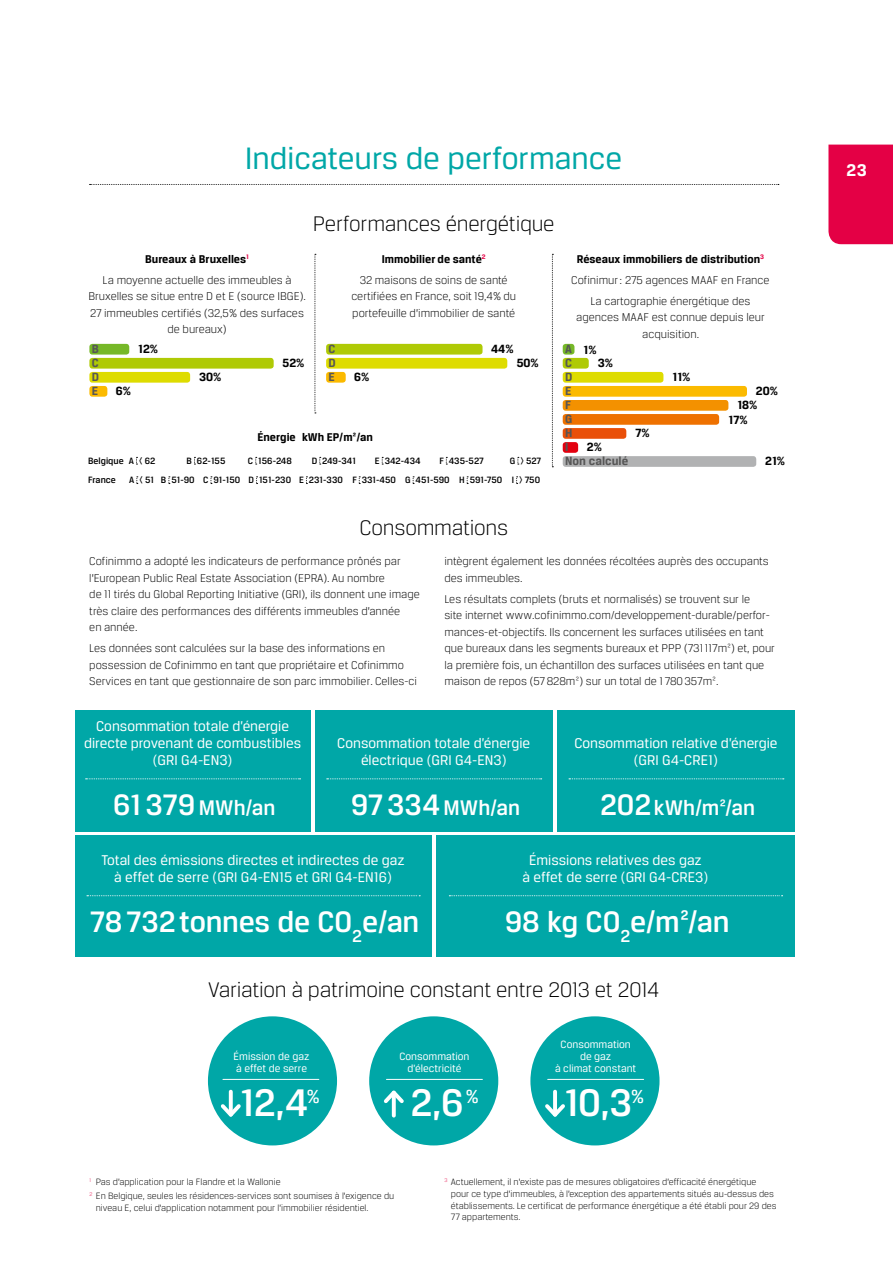
<style>
.page{position:relative;width:893px;height:1263px;background:#fff}
.page>*{position:absolute;margin:0;border:0;box-sizing:border-box;transform-origin:0 0}
.t1{font:500 40.95px "Breuer Text";color:#fff}
.t2{font:33px "Breuer Text";color:#00a7a7}
.t3{font:500 31.5px "Breuer Text";letter-spacing:-.01em;color:#fff}
.t4{font:300 22.5px "Breuer Text";letter-spacing:-.01em;color:#000}
.t5{font:500 22.5px "Breuer Text";color:#fff}
.t6{font:700 18px "Breuer Text";color:#fff}
.t7{font:15px/17.4px "Breuer Text";color:#fff;text-align:center}
.t8{font:700 12.6px "Breuer Text";color:#000}
.t9{font:700 12.6px/14.1px "Breuer Text";color:#565656;text-align:justify}
.t10{font:300 12px/16.5px "Breuer Text";color:#000;text-align:center}
.t11{font:700 12px "Breuer Text";color:#000}
.t12{font:11.25px/12px "Breuer Text";color:#fff;text-align:center}
.t13{font:300 9.75px/11.7px "Breuer Text";color:#000}
.t14{font:500 9.75px "Breuer Text";color:#000}
.s1{font-weight:700}
.s2{font-size:31.5px}
</style>
<div class="page">
<div style="left:75px;top:835px;width:356px;height:122px;background:#00a7a7"></div>
<div style="left:436px;top:835px;width:359px;height:122px;background:#00a7a7"></div>
<div style="left:75px;top:710px;width:235px;height:121px;background:#00a7a7"></div>
<div style="left:315px;top:710px;width:238px;height:121px;background:#00a7a7"></div>
<div style="left:557px;top:710px;width:238px;height:121px;background:#00a7a7"></div>
<svg style="left:90px;top:184px;width:689px;height:1px"></svg>
<svg style="left:315px;top:254px;width:1px;height:160px"></svg>
<svg style="left:552px;top:254px;width:1px;height:213px"></svg>
<div style="left:89px;top:344px;width:40px;height:11px;background:#76b828;border-radius:3px"></div>
<div style="left:89px;top:358px;width:185px;height:11px;background:#afca05;border-radius:3px"></div>
<div style="left:89px;top:372px;width:101px;height:11px;background:#dedc00;border-radius:3px"></div>
<div style="left:89px;top:386px;width:18px;height:11px;background:#fbba00;border-radius:3px"></div>
<div style="left:326px;top:344px;width:157px;height:11px;background:#afca05;border-radius:3px"></div>
<div style="left:326px;top:358px;width:181px;height:11px;background:#dedc00;border-radius:3px"></div>
<div style="left:326px;top:372px;width:20px;height:11px;background:#fbba00;border-radius:3px"></div>
<div style="left:563px;top:344px;width:11px;height:11px;background:#76b828;border-radius:3px"></div>
<div style="left:563px;top:400px;width:165px;height:11px;background:#f39100;border-radius:3px"></div>
<div style="left:563px;top:414px;width:156px;height:11px;background:#ee7100;border-radius:3px"></div>
<div style="left:563px;top:428px;width:63px;height:11px;background:#e94f09;border-radius:3px"></div>
<div style="left:563px;top:442px;width:15px;height:11px;background:#e3000f;border-radius:3px"></div>
<div style="left:563px;top:456px;width:193px;height:11px;background:#b1b2b3;border-radius:3px"></div>
<div style="left:563px;top:358px;width:26px;height:11px;background:#afca05;border-radius:3px"></div>
<div style="left:563px;top:372px;width:100px;height:11px;background:#dedc00;border-radius:3px"></div>
<div style="left:563px;top:386px;width:184px;height:11px;background:#fbba00;border-radius:3px"></div>
<svg style="left:86px;top:778px;width:215px;height:1px"></svg>
<svg style="left:327px;top:778px;width:215px;height:1px"></svg>
<svg style="left:569px;top:778px;width:215px;height:1px"></svg>
<svg style="left:87px;top:895px;width:333px;height:1px"></svg>
<svg style="left:449px;top:895px;width:334px;height:1px"></svg>
<svg style="left:255px;top:457px;width:2px;height:8px"></svg>
<svg style="left:319px;top:457px;width:2px;height:8px"></svg>
<svg style="left:516px;top:477px;width:2px;height:7px"></svg>
<div style="left:530px;top:1016px;width:129px;height:129px;background:#00a7a7;border-radius:50%"></div>
<hr style="left:548px;top:1079px;width:96px;height:1px;background:#fff">
<svg style="left:553px;top:1092px;width:4px;height:8px"></svg>
<svg style="left:541px;top:1100px;width:24px;height:20px"></svg>
<div style="left:369px;top:1016px;width:129px;height:129px;background:#00a7a7;border-radius:50%"></div>
<hr style="left:386px;top:1079px;width:96px;height:1px;background:#fff">
<svg style="left:392px;top:1107px;width:4px;height:8px"></svg>
<svg style="left:383px;top:1090px;width:21px;height:17px"></svg>
<div style="left:208px;top:1016px;width:129px;height:129px;background:#00a7a7;border-radius:50%"></div>
<hr style="left:223px;top:1079px;width:96px;height:1px;background:#fff">
<svg style="left:229px;top:1092px;width:4px;height:8px"></svg>
<svg style="left:217px;top:1100px;width:24px;height:20px"></svg>
<div style="left:828px;top:145px;width:65px;height:99px;background:#e40045"></div>
<h2 class="t2" style="left:245px;top:140px;width:379px">Indicateurs de performance</h2>
<h3 class="t4" style="left:313px;top:212px;width:243px">Performances énergétique</h3>
<p class="t10" style="left:103px;top:249px;width:190px;line-height:20.7px"><span class="s1">Bureaux à Bruxelles</span><sup>1<br></sup>La moyenne actuelle des immeubles à</p>
<p class="t10" style="left:89px;top:288px;width:219px">Bruxelles se situe entre D et E (source IBGE).<br>27 immeubles certifiés (32,5% des surfaces de bureaux)</p>
<p class="t10" style="left:360px;top:249px;width:149px;line-height:20.7px"><span class="s1">Immobilier de santé</span><sup>2<br></sup>32 maisons de soins de santé</p>
<p class="t10" style="left:351px;top:288px;width:166px;text-align:left">certifiées en France, soit 19,4% du portefeuille d’immobilier de santé</p>
<p class="t10" style="left:571px;top:249px;width:200px;line-height:20.7px"><span class="s1">Réseaux immobiliers de distribution</span><sup>3<br></sup>Cofinimur: 275 agences MAAF en France<br>La cartographie énergétique des</p>
<p class="t10" style="left:576px;top:309px;width:190px">agences MAAF est connue depuis leur acquisition.</p>
<p class="t9" style="left:92px;top:342px;width:9px">B</p>
<p class="t8" style="left:138px;top:342px;width:21px">12%</p>
<p class="t9" style="left:92px;top:356px;width:9px">C D E</p>
<p class="t8" style="left:283px;top:356px;width:23px">52%</p>
<p class="t8" style="left:199px;top:370px;width:24px">30%</p>
<p class="t8" style="left:116px;top:384px;width:17px">6%</p>
<p class="t9" style="left:328px;top:342px;width:9px">C D E</p>
<p class="t8" style="left:491px;top:342px;width:24px">44%</p>
<p class="t8" style="left:517px;top:356px;width:24px">50%</p>
<p class="t8" style="left:354px;top:370px;width:17px">6%</p>
<p class="t11" style="left:257px;top:430px;width:117px">Énergie kWh EP/m²/an</p>
<p class="t14" style="left:88px;top:455px;width:69px">Belgique A &lt; 62</p>
<p class="t14" style="left:187px;top:455px;width:40px">B 62-155</p>
<p class="t14" style="left:248px;top:455px;width:45px">C 156-248</p>
<p class="t14" style="left:312px;top:455px;width:46px">D 249-341</p>
<p class="t14" style="left:375px;top:455px;width:47px">E 342-434</p>
<p class="t14" style="left:440px;top:455px;width:46px">F 435-527</p>
<p class="t14" style="left:510px;top:455px;width:33px">G &gt; 527</p>
<p class="t14" style="left:88px;top:474px;width:29px">France</p>
<p class="t14" style="left:129px;top:474px;width:412px">A &lt; 51 B 51-90 C 91-150 D 151-230 E 231-330 F 331-450 G 451-590 H 591-750 I &gt; 750</p>
<p class="t9" style="left:565px;top:342px;width:8px">A</p>
<p class="t8" style="left:583px;top:343px;width:15px">1%</p>
<p class="t9" style="left:565px;top:356px;width:9px">C D E</p>
<p class="t8" style="left:598px;top:356px;width:17px">3%</p>
<p class="t8" style="left:672px;top:370px;width:20px">11%</p>
<p class="t8" style="left:756px;top:384px;width:24px">20%</p>
<p class="t8" style="left:737px;top:398px;width:22px">18%</p>
<p class="t8" style="left:728px;top:412px;width:21px">17%</p>
<p class="t9" style="left:565px;top:398px;width:9px">F G H I</p>
<p class="t8" style="left:636px;top:426px;width:16px">7%</p>
<p class="t8" style="left:587px;top:440px;width:17px">2%</p>
<p class="t9" style="left:565px;top:454px;width:65px">Non calculé</p>
<p class="t8" style="left:765px;top:454px;width:21px">21%</p>
<h3 class="t4" style="left:359px;top:515px;width:150px">Consommations</h3>
<p class="t10" style="left:89px;top:553px;width:332px;text-align:left">Cofinimmo a adopté les indicateurs de performance prônés par l’European Public Real Estate Association (EPRA). Au nombre<br>de 11 tirés du Global Reporting Initiative (GRI), ils donnent une image très claire des performances des différents immeubles d’année<br>en année.</p>
<p class="t10" style="left:89px;top:640px;width:329px;text-align:left">Les données sont calculées sur la base des informations en possession de Cofinimmo en tant que propriétaire et Cofinimmo<br>Services en tant que gestionnaire de son parc immobilier. Celles-ci</p>
<p class="t10" style="left:444px;top:553px;width:326px;text-align:left">intègrent également les données récoltées auprès des occupants des immeubles.</p>
<p class="t10" style="left:444px;top:590px;width:332px;text-align:left">Les résultats complets (bruts et normalisés) se trouvent sur le<br>site internet www.cofinimmo.com/developpement-durable/perfor&shy;mances-et-objectifs. Ils concernent les surfaces utilisées en tant que bureaux dans les segments bureaux et PPP (731117m²) et, pour la première fois, un échantillon des surfaces utilisées en tant que maison de repos (57828m²) sur un total de 1 780357m².</p>
<p class="t7" style="left:84px;top:717px;width:219px">Consommation totale d’énergie directe provenant de combustibles (GRI G4-EN3)</p>
<h3 class="t5" style="left:113px;top:795px;width:164px"><span class="s2">61379</span> MWh/an</h3>
<p class="t7" style="left:337px;top:734px;width:194px">Consommation totale d’énergie électrique (GRI G4-EN3)</p>
<h3 class="t5" style="left:351px;top:795px;width:171px"><span class="s2">97334</span> MWh/an</h3>
<p class="t7" style="left:574px;top:734px;width:205px">Consommation relative d’énergie (GRI G4-CRE1)</p>
<h3 class="t5" style="left:600px;top:795px;width:156px"><span class="s2">202</span> kWh/m²/an</h3>
<p class="t7" style="left:101px;top:851px;width:305px">Total des émissions directes et indirectes de gaz à effet de serre (GRI G4-EN15 et GRI G4-EN16)</p>
<h3 class="t3" style="left:90px;top:904px;width:331px">78732 tonnes de CO<sub>2</sub>e/an</h3>
<p class="t7" style="left:523px;top:851px;width:187px">Émissions relatives des gaz<br>à effet de serre (GRI G4-CRE3)</p>
<h3 class="t3" style="left:505px;top:904px;width:226px">98 kg CO<sub>2</sub>e/m²/an</h3>
<h3 class="t4" style="left:208px;top:977px;width:453px">Variation à patrimoine constant entre 2013 et 2014</h3>
<p class="t12" style="left:234px;top:1050px;width:77px;text-align:left">Émission de gaz à effet de serre</p>
<h1 class="t1" style="left:240px;top:1080px;width:81px">12,4<sup>%</sup></h1>
<p class="t12" style="left:399px;top:1050px;width:72px">Consommation d’électricité</p>
<h1 class="t1" style="left:410px;top:1080px;width:70px">2,6<sup>%</sup></h1>
<p class="t12" style="left:555px;top:1038px;width:83px">Consommation de gaz<br>à climat constant</p>
<h1 class="t1" style="left:564px;top:1080px;width:81px">10,3<sup>%</sup></h1>
<p class="t13" style="left:89px;top:1175px;width:306px;line-height:13.8px"><sup>1</sup> Pas d’application pour la Flandre et la Wallonie<br><sup>2</sup> En Belgique, seules les résidences-services sont soumises à l’exigence du</p>
<p class="t13" style="left:96px;top:1201px;width:274px">niveau E, celui d’application notamment pour l’immobilier résidentiel.</p>
<p class="t13" style="left:451px;top:1176px;width:327px;text-indent:-6px"><sup>3</sup> Actuellement, il n’existe pas de mesures obligatoires d’efficacité énergétique pour ce type d’immeubles, à l’exception des appartements situés au-dessus des établissements. Le certificat de performance énergétique a été établi pour 29 des 77 appartements.</p>
<h3 class="t6" style="left:846px;top:160px;width:22px">23</h3>
</div>
